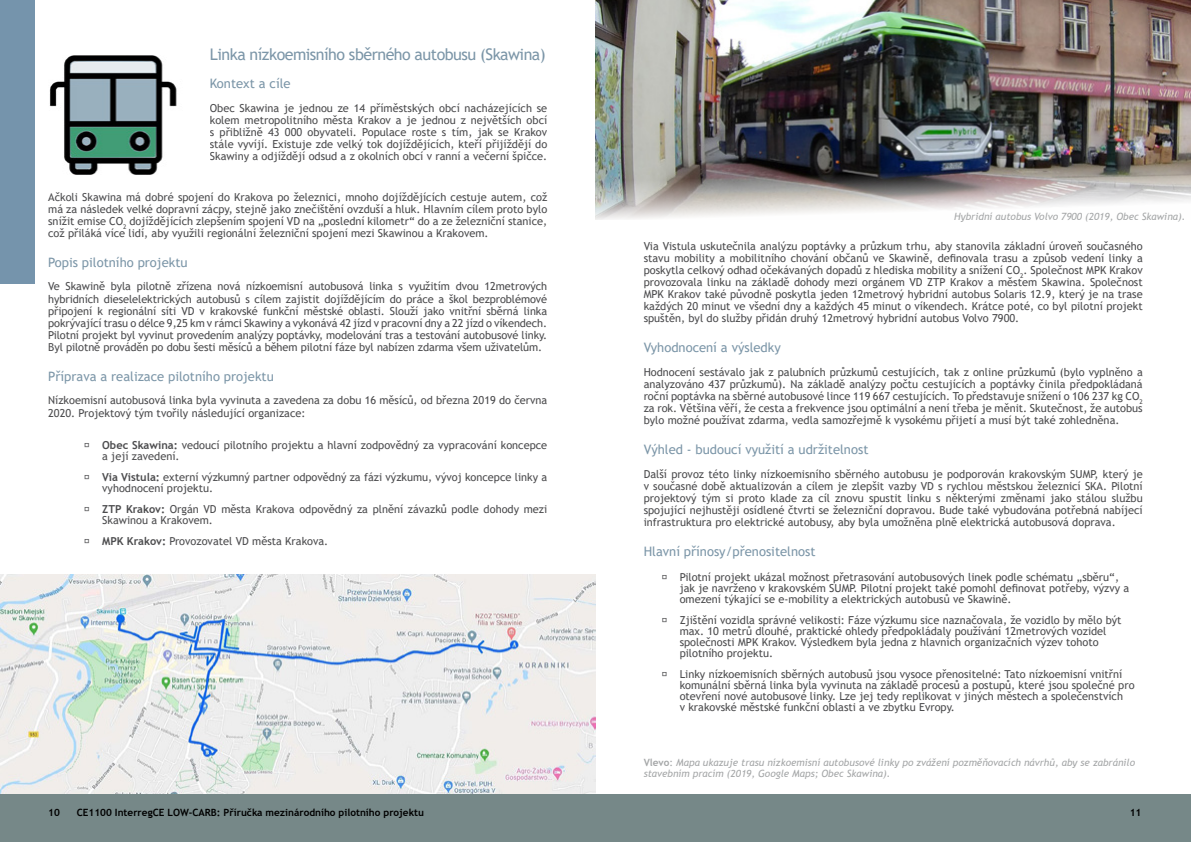
<style>
.page{position:relative;width:1191px;height:842px;background:#fff}
.page>*{position:absolute;margin:0;border:0;box-sizing:border-box;transform-origin:0 0}
.t1{font:16px "Trebuchet MS";letter-spacing:-.03em;color:#7c96a8}
.t2{font:13px "Trebuchet MS";color:#7c96a8}
.t3{font:11px/12.1px "Trebuchet MS";color:#4c4c4e}
.t4{font:italic 10px/11px "Trebuchet MS";color:#a5a7a8}
.t5{font:700 10px "Trebuchet MS";color:#000}
.s1{font-weight:700}
.s2{font-weight:700;font-style:normal}
.s3{font-style:normal}
</style>
<div class="page">
<img style="left:0;top:575px;width:595px;height:219px">
<img style="left:49px;top:55px;width:128px;height:120px">
<img style="left:595px;top:0;width:596px;height:219px">
<div style="left:0;top:0;width:34px;height:283px;background:#7594ac"></div>
<div style="left:0;top:794px;width:1191px;height:48px;background:#768888"></div>
<h1 class="t1" style="left:210px;top:44px;width:337px">Linka nízkoemisního sběrného autobusu (Skawina)</h1>
<p class="t2" style="left:210px;top:76px;width:82px">Kontext a cíle</p>
<p class="t3" style="left:210px;top:102px;width:339px;text-align:justify">Obec Skawina je jednou ze 14 příměstských obcí nacházejících se kolem metropolitního města Krakov a je jednou z největších obcí s přibližně 43 000 obyvateli. Populace roste s tím, jak se Krakov stále vyvíjí. Existuje zde velký tok dojíždějících, kteří přijíždějí do Skawiny a odjíždějí odsud a z okolních obcí v ranní a večerní špičce.</p>
<p class="t3" style="left:48px;top:191px;width:500px;text-align:justify">Ačkoli Skawina má dobré spojení do Krakova po železnici, mnoho dojíždějících cestuje autem, což má za následek velké dopravní zácpy, stejně jako znečištění ovzduší a hluk. Hlavním cílem proto bylo snížit emise CO<sub>2</sub> dojíždějících zlepšením spojení VD na „poslední kilometr“ do a ze železniční stanice, což přiláká více lidí, aby využili regionální železniční spojení mezi Skawinou a Krakovem.</p>
<p class="t2" style="left:48px;top:254px;width:141px">Popis pilotního projektu</p>
<p class="t3" style="left:48px;top:280px;width:500px;text-align:justify">Ve Skawině byla pilotně zřízena nová nízkoemisní autobusová linka s využitím dvou 12metrových hybridních dieselelektrických autobusů s cílem zajistit dojíždějícím do práce a škol bezproblémové připojení k regionální síti VD v krakovské funkční městské oblasti. Slouží jako vnitřní sběrná linka pokrývající trasu o délce 9,25 km v rámci Skawiny a vykonává 42 jízd v pracovní dny a 22 jízd o víkendech.<br>Pilotní projekt byl vyvinut provedením analýzy poptávky, modelování tras a testování autobusové linky.<br>Byl pilotně prováděn po dobu šesti měsíců a během pilotní fáze byl nabízen zdarma všem uživatelům.</p>
<p class="t2" style="left:48px;top:368px;width:227px">Příprava a realizace pilotního projektu</p>
<p class="t3" style="left:48px;top:394px;width:500px">Nízkoemisní autobusová linka byla vyvinuta a zavedena za dobu 16 měsíců, od března 2019 do června<br>2020. Projektový tým tvořily následující organizace:</p>
<p class="t3" style="left:102px;top:439px;width:446px;line-height:11px"><span class="s1">Obec Skawina:</span> vedoucí pilotního projektu a hlavní zodpovědný za vypracování koncepce a její zavedení.</p>
<p class="t3" style="left:102px;top:471px;width:446px;line-height:11px"><span class="s1">Via Vistula:</span> externí výzkumný partner odpovědný za fázi výzkumu, vývoj koncepce linky a vyhodnocení projektu.</p>
<p class="t3" style="left:102px;top:503px;width:446px;line-height:11px"><span class="s1">ZTP Krakov:</span> Orgán VD města Krakova odpovědný za plnění závazků podle dohody mezi<br>Skawinou a Krakovem.</p>
<p class="t3" style="left:102px;top:535px;width:228px"><span class="s1">MPK Krakov:</span> Provozovatel VD města Krakova.</p>
<p class="t4" style="left:954px;top:211px;width:233px">Hybridní autobus Volvo 7900 (2019, Obec Skawina).</p>
<p class="t3" style="left:643px;top:240px;width:500px;text-align:justify">Via Vistula uskutečnila analýzu poptávky a průzkum trhu, aby stanovila základní úroveň současného stavu mobility a mobilitního chování občanů ve Skawině, definovala trasu a způsob vedení linky a poskytla celkový odhad očekávaných dopadů z hlediska mobility a snížení CO<sub>2</sub>. Společnost MPK Krakov provozovala linku na základě dohody mezi orgánem VD ZTP Krakov a městem Skawina. Společnost MPK Krakov také původně poskytla jeden 12metrový hybridní autobus Solaris 12.9, který je na trase každých 20 minut ve všední dny a každých 45 minut o víkendech. Krátce poté, co byl pilotní projekt spuštěn, byl do služby přidán druhý 12metrový hybridní autobus Volvo 7900.</p>
<p class="t2" style="left:643px;top:340px;width:139px">Vyhodnocení a výsledky</p>
<p class="t3" style="left:643px;top:366px;width:500px;text-align:justify">Hodnocení sestávalo jak z palubních průzkumů cestujících, tak z online průzkumů (bylo vyplněno a analyzováno 437 průzkumů). Na základě analýzy počtu cestujících a poptávky činila předpokládaná roční poptávka na sběrné autobusové lince 119 667 cestujících. To představuje snížení o 106 237 kg CO<sub>2 </sub>za rok. Většina věří, že cesta a frekvence jsou optimální a není třeba je měnit. Skutečnost, že autobus bylo možné používat zdarma, vedla samozřejmě k vysokému přijetí a musí být také zohledněna.</p>
<p class="t2" style="left:643px;top:441px;width:226px">Výhled - budoucí využití a udržitelnost</p>
<p class="t3" style="left:643px;top:468px;width:500px;text-align:justify">Další provoz této linky nízkoemisního sběrného autobusu je podporován krakovským SUMP, který je v současné době aktualizován a cílem je zlepšit vazby VD s rychlou městskou železnicí SKA. Pilotní projektový tým si proto klade za cíl znovu spustit linku s některými změnami jako stálou službu spojující nejhustěji osídlené čtvrti se železniční dopravou. Bude také vybudována potřebná nabíjecí infrastruktura pro elektrické autobusy, aby byla umožněna plně elektrická autobusová doprava.</p>
<p class="t2" style="left:643px;top:543px;width:173px">Hlavní přínosy/přenositelnost</p>
<p class="t3" style="left:679px;top:572px;width:451px;line-height:11px">Pilotní projekt ukázal možnost přetrasování autobusových linek podle schématu „sběru“, jak je navrženo v krakovském SUMP. Pilotní projekt také pomohl definovat potřeby, výzvy a omezení týkající se e-mobility a elektrických autobusů ve Skawině.</p>
<p class="t3" style="left:679px;top:615px;width:443px;line-height:11px">Zjištění vozidla správné velikosti: Fáze výzkumu sice naznačovala, že vozidlo by mělo být max. 10 metrů dlouhé, praktické ohledy předpokládaly používání 12metrových vozidel společnosti MPK Krakov. Výsledkem byla jedna z hlavních organizačních výzev tohoto pilotního projektu.</p>
<p class="t3" style="left:679px;top:669px;width:456px;line-height:11px">Linky nízkoemisních sběrných autobusů jsou vysoce přenositelné: Tato nízkoemisní vnitřní komunální sběrná linka byla vyvinuta na základě procesů a postupů, které jsou společné pro otevření nové autobusové linky. Lze jej tedy replikovat v jiných městech a společenstvích<br>v krakovské městské funkční oblasti a ve zbytku Evropy.</p>
<p class="t4" style="left:643px;top:757px;width:493px"><span class="s2">Vlevo</span><span class="s3">:</span> Mapa ukazuje trasu nízkoemisní autobusové linky po zvážení pozměňovacích návrhů, aby se zabránilo stavebním pracím (2019, Google Maps; Obec Skawina).</p>
<p class="t5" style="left:48px;top:806px;width:13px">10</p>
<p class="t5" style="left:77px;top:806px;width:349px">CE1100 InterregCE LOW-CARB: Příručka mezinárodního pilotního projektu</p>
<p class="t5" style="left:1129px;top:806px;width:13px">11</p>
</div>
